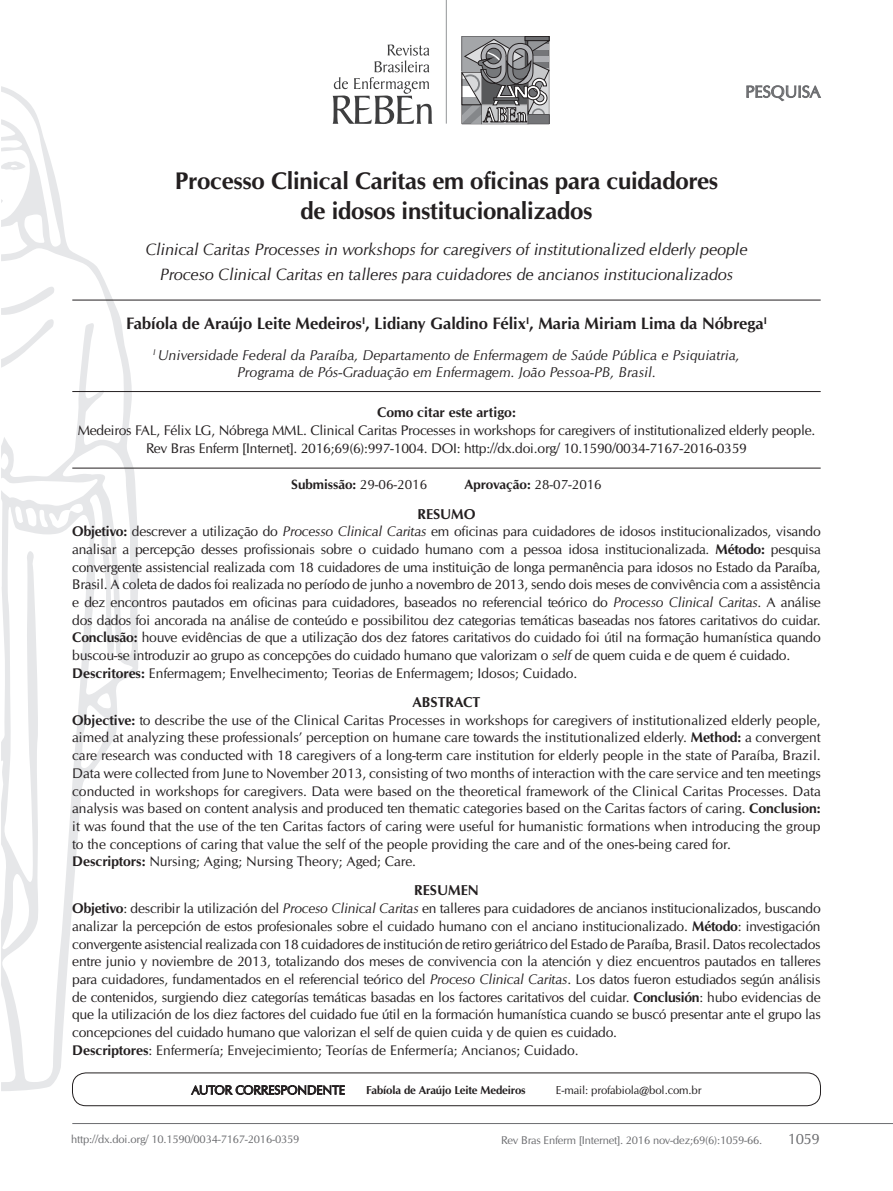
<style>
.page{position:relative;width:893px;height:1191px;background:#fff}
.page>*{position:absolute;margin:0;border:0;box-sizing:border-box;transform-origin:0 0}
.t1{font:700 24px/30px "URW Classico";letter-spacing:-.01em;color:#231f20;text-align:center}
.t2{font:italic 16.5px/25.2px "URW Classico";letter-spacing:-.01em;color:#231f20;text-align:center}
.t3{font:700 16.5px "URW Classico";color:#231f20}
.t4{font:16.5px "URW Classico";color:#6c6d70}
.t5{font:15px "URW Classico";color:#6c6d70}
.t6{font:italic 14.25px/17.1px "URW Classico";color:#231f20;text-align:center}
.t7{font:700 14.25px "URW Classico";color:#231f20}
.t8{font:13.95px/17.7px "URW Classico";letter-spacing:-.015em;color:#231f20}
.t9{font:700 13.95px "URW Classico";color:#231f20}
.t10{font:700 13.5px "URW Classico";color:#231f20}
.t11{font:12.45px "URW Classico";letter-spacing:-.01em;color:#231f20}
.t12{font:700 11.4px "URW Classico";letter-spacing:-.01em;color:#231f20}
.t13{font:11.4px "URW Classico";letter-spacing:-.01em;color:#231f20}
.t14{font:11.25px "URW Classico";letter-spacing:-.015em;color:#6c6d70}
.s1{font-weight:400}
.s2{font-weight:700}
.s3{font-style:italic}
</style>
<div class="page">
<hr style="left:72px;top:1123px;width:821px;height:1px;background:#6c6d70">
<svg style="left:1px;top:86px;width:137px;height:1005px"></svg>
<hr style="left:72px;top:300px;width:749px;height:1px;background:#231f20">
<hr style="left:72px;top:391px;width:749px;height:1px;background:#231f20">
<hr style="left:72px;top:468px;width:749px;height:1px;background:#231f20">
<svg style="left:746px;top:86px;width:75px;height:15px"></svg>
<svg style="left:333px;top:45px;width:99px;height:79px"></svg>
<svg style="left:462px;top:36px;width:87px;height:88px;background:#8b8c8e"></svg>
<hr style="left:446px;top:0;width:1px;height:124px;background:#939598">
<div style="left:72px;top:1072px;width:749px;height:34px;border:1px solid #231f20;border-radius:14px"></div>
<svg style="left:191px;top:1085px;width:153px;height:9px"></svg>
<p class="t4" style="left:745px;top:82px;width:77px">PESQUISA</p>
<h1 class="t1" style="left:175px;top:166px;width:545px">Processo Clinical Caritas em oficinas para cuidadores de idosos institucionalizados</h1>
<p class="t2" style="left:145px;top:237px;width:604px">Clinical Caritas Processes in workshops for caregivers of institutionalized elderly people<br>Proceso Clinical Caritas en talleres para cuidadores de ancianos institucionalizados</p>
<p class="t3" style="left:126px;top:313px;width:642px">Fabíola de Araújo Leite Medeiros<sup>I</sup>, Lidiany Galdino Félix<sup>I</sup>, Maria Miriam Lima da Nóbrega<sup>I</sup></p>
<p class="t6" style="left:153px;top:346px;width:588px"><sup>I</sup> Universidade Federal da Paraíba, Departamento de Enfermagem de Saúde Pública e Psiquiatria,<br>Programa de Pós-Graduação em Enfermagem. João Pessoa-PB, Brasil.</p>
<p class="t9" style="left:377px;top:404px;width:140px">Como citar este artigo:</p>
<p class="t8" style="left:78px;top:422px;width:739px;text-align:center">Medeiros FAL, Félix LG, Nóbrega MML. Clinical Caritas Processes in workshops for caregivers of institutionalized elderly people.<br>Rev Bras Enferm [Internet]. 2016;69(6):997-1004. DOI: http://dx.doi.org/ 10.1590/0034-7167-2016-0359</p>
<p class="t10" style="left:291px;top:476px;width:137px">Submissão: <span class="s1">29-06-2016</span></p>
<p class="t10" style="left:464px;top:476px;width:139px">Aprovação: <span class="s1">28-07-2016</span></p>
<p class="t7" style="left:417px;top:505px;width:60px">RESUMO</p>
<p class="t8" style="left:72px;top:523px;width:750px"><span class="s2">Objetivo:</span> descrever a utilização do <span class="s3">Processo Clinical Caritas</span> em oficinas para cuidadores de idosos institucionalizados, visando analisar a percepção desses profissionais sobre o cuidado humano com a pessoa idosa institucionalizada<span class="s3">.</span> <span class="s2">Método:</span> pesquisa convergente assistencial realizada com 18 cuidadores de uma instituição de longa permanência para idosos no Estado da Paraíba, Brasil. A coleta de dados foi realizada no período de junho a novembro de 2013, sendo dois meses de convivência com a assistência e dez encontros pautados em oficinas para cuidadores, baseados no referencial teórico do <span class="s3">Processo Clinical Caritas</span>. A análise dos dados foi ancorada na análise de conteúdo e possibilitou dez categorias temáticas baseadas nos fatores caritativos do cuidar.<br><span class="s2">Conclusão:</span> houve evidências de que a utilização dos dez fatores caritativos do cuidado foi útil na formação humanística quando buscou-se introduzir ao grupo as concepções do cuidado humano que valorizam o <span class="s3">self</span> de quem cuida e de quem é cuidado.<br><span class="s2">Descritores:</span> Enfermagem; Envelhecimento; Teorias de Enfermagem; Idosos; Cuidado.</p>
<p class="t7" style="left:412px;top:693px;width:69px">ABSTRACT</p>
<p class="t8" style="left:72px;top:711px;width:750px"><span class="s2">Objective:</span> to describe the use of the Clinical Caritas Processes in workshops for caregivers of institutionalized elderly people, aimed at analyzing these professionals’ perception on humane care towards the institutionalized elderly. <span class="s2">Method:</span> a convergent care research was conducted with 18 caregivers of a long-term care institution for elderly people in the state of Paraíba, Brazil.<br>Data were collected from June to November 2013, consisting of two months of interaction with the care service and ten meetings conducted in workshops for caregivers. Data were based on the theoretical framework of the Clinical Caritas Processes. Data analysis was based on content analysis and produced ten thematic categories based on the Caritas factors of caring. <span class="s2">Conclusion: </span>it was found that the use of the ten Caritas factors of caring were useful for humanistic formations when introducing the group to the conceptions of caring that value the self of the people providing the care and of the ones-being cared for.<br><span class="s2">Descriptors:</span> Nursing; Aging; Nursing Theory; Aged; Care.</p>
<p class="t7" style="left:414px;top:882px;width:66px">RESUMEN</p>
<p class="t8" style="left:72px;top:899px;width:750px"><span class="s2">Objetivo</span>: describir la utilización del <span class="s3">Proceso Clinical Caritas</span> en talleres para cuidadores de ancianos institucionalizados, buscando analizar la percepción de estos profesionales sobre el cuidado humano con el anciano institucionalizado. <span class="s2">Método</span>: investigación convergente asistencial realizada con 18 cuidadores de institución de retiro geriátrico del Estado de Paraíba, Brasil. Datos recolectados entre junio y noviembre de 2013, totalizando dos meses de convivencia con la atención y diez encuentros pautados en talleres para cuidadores, fundamentados en el referencial teórico del <span class="s3">Proceso Clinical Caritas</span>. Los datos fueron estudiados según análisis de contenidos, surgiendo diez categorías temáticas basadas en los factores caritativos del cuidar. <span class="s2">Conclusión</span>: hubo evidencias de que la utilización de los diez factores del cuidado fue útil en la formación humanística cuando se buscó presentar ante el grupo las concepciones del cuidado humano que valorizan el self de quien cuida y de quien es cuidado.<br><span class="s2">Descriptores</span>: Enfermería; Envejecimiento; Teorías de Enfermería; Ancianos; Cuidado.</p>
<p class="t11" style="left:191px;top:1083px;width:155px">AUTOR CORRESPONDENTE</p>
<p class="t12" style="left:366px;top:1083px;width:161px">Fabíola de Araújo Leite Medeiros</p>
<p class="t13" style="left:556px;top:1083px;width:147px">E-mail: profabiola@bol.com.br</p>
<p class="t14" style="left:71px;top:1133px;width:230px">http://dx.doi.org/ 10.1590/0034-7167-2016-0359</p>
<p class="t14" style="left:501px;top:1133px;width:263px">Rev Bras Enferm [Internet]. 2016 nov-dez;69(6):1059-66.</p>
<p class="t5" style="left:788px;top:1130px;width:33px">1059</p>
</div>
